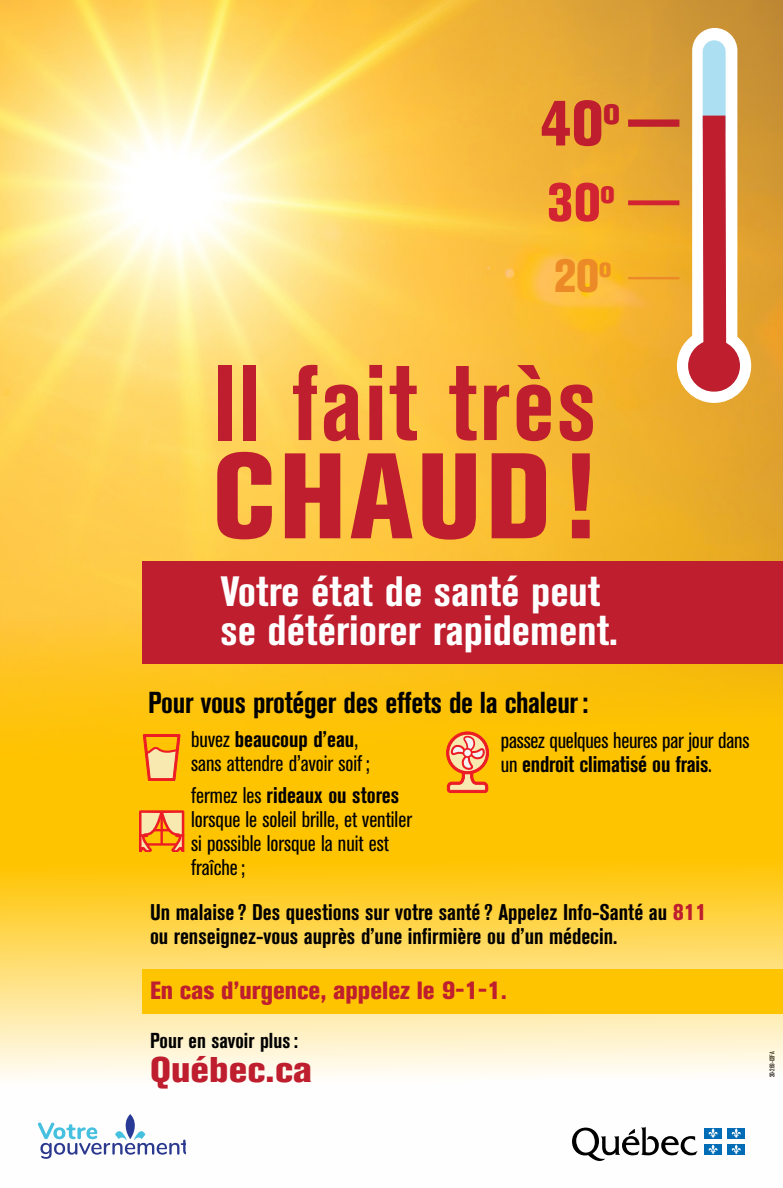
<style>
.page{position:relative;width:783px;height:1188px;background:#fff}
.page>*{position:absolute;margin:0;border:0;box-sizing:border-box;transform-origin:0 0}
.t1{font:800 condensed 120.3px "Akzidenz Grotesk BE";letter-spacing:.03em;color:#be1e2d}
.t2{font:700 condensed 106.27px "Akzidenz Grotesk BE";letter-spacing:.02em;color:#be1e2d}
.t3{font:800 condensed 63.15px "Akzidenz Grotesk BE";color:#be1e2d}
.t4{font:800 condensed 53.47px "Akzidenz Grotesk BE";color:#d22332}
.t5{font:800 condensed 46.2px "Akzidenz Grotesk BE";color:#eb8a26}
.t6{font:700 condensed 42px/38.2px "Akzidenz Grotesk BE";color:#fff;scale:1.1 1}
.Texte_courant{font:800 condensed 35.4px "Akzidenz Grotesk BE";color:#be1e2d;scale:1.1 1}
.t7{font:700 condensed 30px "Akzidenz Grotesk BE";letter-spacing:-.01em;color:#000}
.Texte_courant-2{font:800 condensed 24.75px "Akzidenz Grotesk BE";color:#be1e2d}
.t8{font:condensed 22.5px/24px "Akzidenz Grotesk BE";color:#000}
.Texte_courant-3{font:700 condensed 22.5px/24px "Akzidenz Grotesk BE";color:#000}
.Texte_courant-4{font:700 condensed 21.45px "Akzidenz Grotesk BE";color:#000}
.Texte_courant-5{font:condensed 6.75px "Akzidenz Grotesk BE";letter-spacing:-.01em;color:#000}
.s1{font-weight:700}
.s2{font-weight:800;color:#be1e2d}
</style>
<div class="page">
<svg style="left:0;top:759px;width:783px;height:402px"></svg>
<img style="left:0;top:0;width:783px;height:759px">
<div style="left:143px;top:561px;width:640px;height:103px;background:#be1e2d"></div>
<svg style="left:677px;top:28px;width:74px;height:375px"></svg>
<div style="left:688px;top:340px;width:52px;height:52px;background:#be1e2d;border-radius:26px"></div>
<div style="left:628px;top:119px;width:51px;height:8px;background:#be1e2d"></div>
<div style="left:628px;top:200px;width:51px;height:5px;background:#d22332"></div>
<hr style="left:628px;top:277px;width:51px;height:2px;background:#eb8a26">
<svg style="left:446px;top:731px;width:43px;height:63px;background:#f49652"></svg>
<div style="left:463px;top:749px;width:9px;height:8px;background:#f2f2f2;border-radius:50%"></div>
<div style="left:463px;top:748px;width:10px;height:10px;border:2px solid #ed1c24;border-radius:50%"></div>
<svg style="left:143px;top:734px;width:38px;height:47px;background:#f6a14b"></svg>
<div style="left:142px;top:969px;width:641px;height:45px;background:#ffc400"></div>
<svg style="left:136px;top:810px;width:52px;height:42px;background:#f69b42"></svg>
<hr style="left:141px;top:811px;width:42px;height:2px;background:#ed1c24">
<hr style="left:161px;top:812px;width:2px;height:32px;background:#ed1c24">
<p class="t3" style="left:540px;top:87px;width:82px">40<sup>o</sup></p>
<p class="t4" style="left:547px;top:171px;width:70px">30<sup>o</sup></p>
<p class="t5" style="left:554px;top:250px;width:60px">20<sup>o</sup></p>
<p class="t2" style="left:212px;top:342px;width:386px">Il fait très</p>
<p class="t1" style="left:212px;top:427px;width:385px">CHAUD!</p>
<p class="t6" style="left:220px;top:573px;width:363px">Votre état de santé peut se détériorer rapidement.</p>
<p class="t7" style="left:148px;top:685px;width:442px">Pour vous protéger des effets de la chaleur:</p>
<p class="t8" style="left:191px;top:728px;width:180px">buvez <span class="s1">beaucoup d’eau</span>, sans attendre d’avoir soif ;</p>
<p class="t8" style="left:191px;top:784px;width:222px">fermez les <span class="s1">rideaux ou stores </span>lorsque le soleil brille, et ventiler si possible lorsque la nuit est fraîche;</p>
<p class="t8" style="left:501px;top:729px;width:250px">passez quelques heures par jour dans un <span class="s1">endroit climatisé ou frais</span>.</p>
<p class="Texte_courant-3" style="left:150px;top:901px;width:558px">Un malaise ? Des questions sur votre santé ? Appelez Info-Santé au <span class="s2">811 </span>ou renseignez-vous auprès d’une infirmière ou d’un médecin.</p>
<p class="Texte_courant-2" style="left:150px;top:976px;width:359px">En cas d’urgence, appelez le 9-1-1.</p>
<p class="Texte_courant-4" style="left:150px;top:1028px;width:149px">Pour en savoir plus:</p>
<p class="Texte_courant" style="left:150px;top:1049px;width:149px">Québec.ca</p>
<p class="Texte_courant-5" style="left:768px;top:1077px;width:27px;rotate:-90deg">20-269-02FA</p>
</div>
